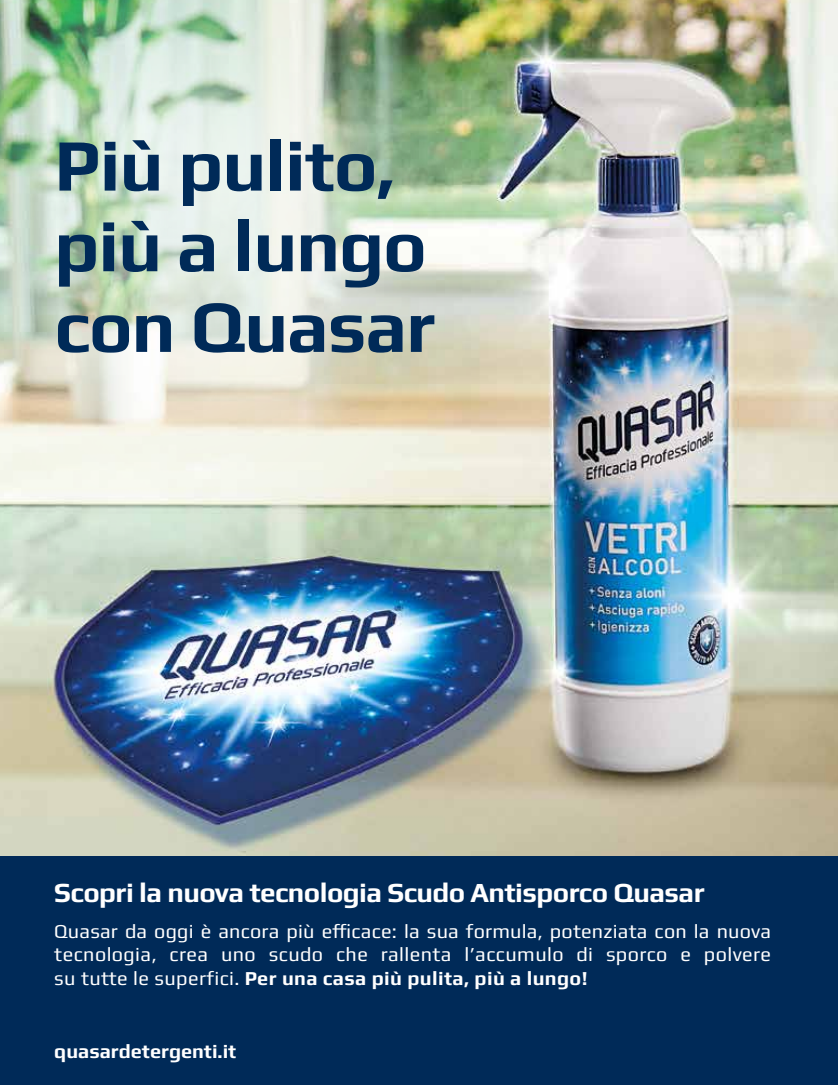
<style>
.page{position:relative;width:838px;height:1085px;background:#fff}
.page>*{position:absolute;margin:0;border:0;box-sizing:border-box;transform-origin:0 0}
.t1{font:700 73.95px/80.6px "Play";letter-spacing:-.015em;color:#002a58}
.t2{font:700 27.75px "Play";letter-spacing:-.02em;color:#fff}
.t3{font:19.8px/23.9px "Play";letter-spacing:.02em;color:#fff;text-align:justify}
.t4{font:700 19.8px "Play";color:#fff}
.s1{font-weight:700}
</style>
<div class="page">
<img style="left:0;top:0;width:838px;height:855px">
<img style="left:0;top:470px;width:555px;height:150px">
<div style="left:0;top:855px;width:838px;height:229px;background:#002a58"></div>
<img style="left:0;top:0;width:555px;height:470px">
<svg style="left:831px;top:0;width:7px;height:2px"></svg>
<h1 class="t1" style="left:54px;top:124px;width:383px">Più pulito, più a lungo con Quasar</h1>
<h2 class="t2" style="left:54px;top:875px;width:652px">Scopri la nuova tecnologia Scudo Antisporco Quasar</h2>
<p class="t3" style="left:54px;top:918px;width:718px">Quasar da oggi è ancora più efficace: la sua formula, potenziata con la nuova tecnologia, crea uno scudo che rallenta l’accumulo di sporco e polvere su tutte le superfici. <span class="s1">Per una casa più pulita, più a lungo!</span></p>
<p class="t4" style="left:54px;top:1039px;width:183px">quasardetergenti.it</p>
</div>
